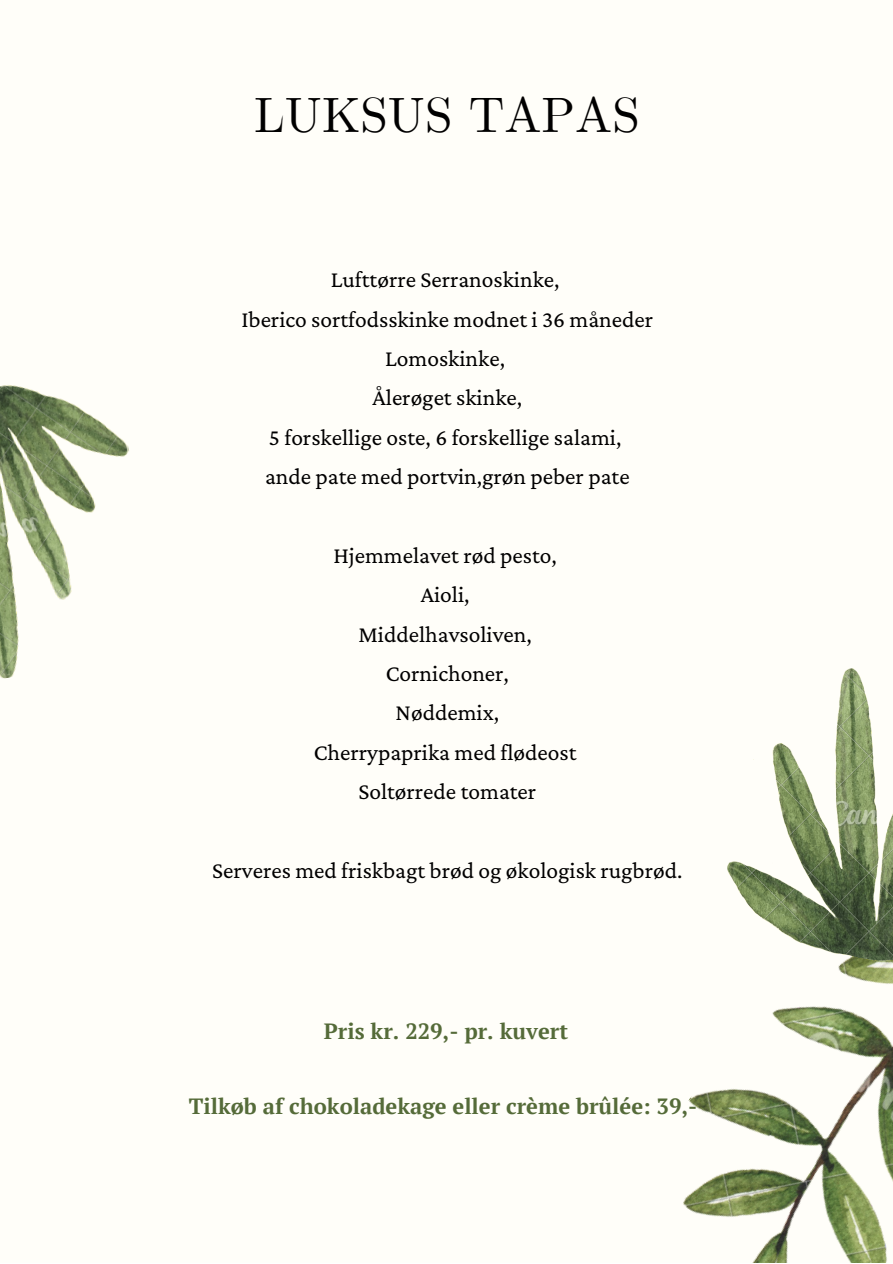
<style>
.page{position:relative;width:893px;height:1264px;background:#fff}
.page>*{position:absolute;margin:0;border:0;box-sizing:border-box;transform-origin:0 0}
.t1{font:49.5px "CMU Serif";color:#000}
.t2{font:23.55px/39.3px "Crimson Pro";color:#000;text-align:center}
.t3{font:700 22.05px "PT Serif";color:#556b39}
</style>
<div class="page">
<div style="left:0;top:0;width:892px;height:1262px;background:#fffef9"></div>
<img style="left:683px;top:865px;width:209px;height:397px">
<img style="left:728px;top:669px;width:164px;height:291px">
<img style="left:0;top:385px;width:129px;height:294px">
<h1 class="t1" style="left:254px;top:85px;width:387px">LUKSUS TAPAS</h1>
<p class="t2" style="left:241px;top:260px;width:413px">Lufttørre Serranoskinke,<br>Iberico sortfodsskinke modnet i 36 måneder<br>Lomoskinke,<br>Ålerøget skinke,<br>5 forskellige oste, 6 forskellige salami,<br>ande pate med portvin,grøn peber pate</p>
<p class="t2" style="left:314px;top:535px;width:264px">Hjemmelavet rød pesto,<br>Aioli,<br>Middelhavsoliven,<br>Cornichoner,<br>Nøddemix,<br>Cherrypaprika med flødeost<br>Soltørrede tomater</p>
<p class="t2" style="left:212px;top:850px;width:471px">Serveres med friskbagt brød og økologisk rugbrød.</p>
<p class="t3" style="left:324px;top:1016px;width:246px">Pris kr. 229,- pr. kuvert</p>
<p class="t3" style="left:189px;top:1090px;width:510px">Tilkøb af chokoladekage eller crème brûlée: 39,-</p>
</div>
